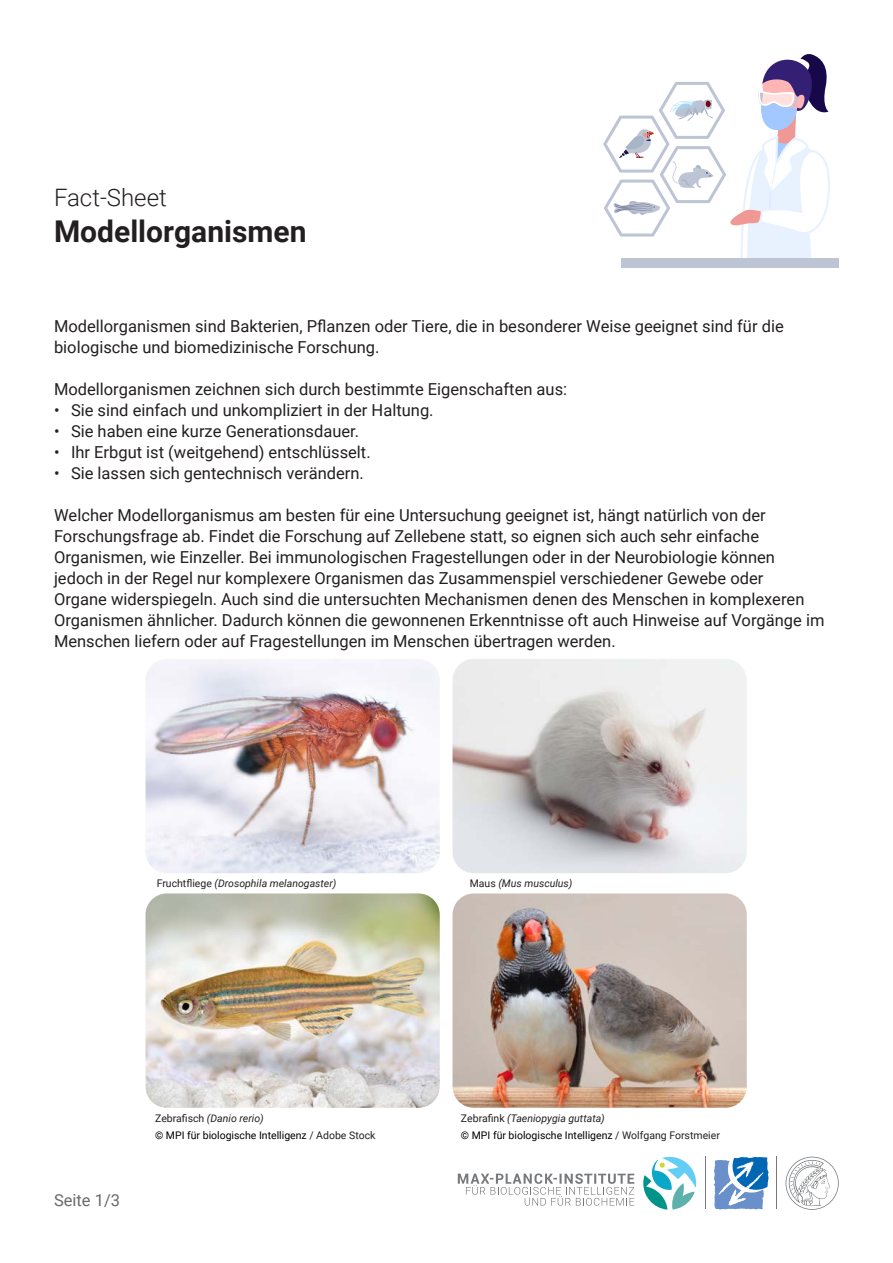
<style>
.page{position:relative;width:893px;height:1263px;background:#fff}
.page>*{position:absolute;margin:0;border:0;box-sizing:border-box;transform-origin:0 0}
.t1{font:700 30px "Roboto";color:#231f20}
.t2{font:300 24px "Roboto";color:#231f20}
.t3{font:16.5px/21px "Roboto";color:#231f20}
.t4{font:16.5px "Roboto";color:#67696c}
.t5{font:10.5px/16.6px "Roboto";color:#000}
.t6{font:italic 10.5px "Roboto";color:#231f20}
.s1{font-style:normal}
.s2{color:#231f20}
.s3{font-style:italic;color:#231f20}
</style>
<div class="page">
<div style="left:622px;top:258px;width:217px;height:10px;background:#bdc4d4"></div>
<svg style="left:603px;top:54px;width:227px;height:210px"></svg>
<hr style="left:705px;top:1157px;width:1px;height:52px;background:#76787b">
<hr style="left:776px;top:1157px;width:1px;height:52px;background:#76787b">
<svg style="left:643px;top:1156px;width:54px;height:53px"></svg>
<svg style="left:786px;top:1157px;width:53px;height:52px"></svg>
<svg style="left:458px;top:1173px;width:176px;height:33px"></svg>
<svg style="left:713px;top:1157px;width:56px;height:52px"></svg>
<img style="left:146px;top:893px;width:294px;height:215px">
<img style="left:452px;top:659px;width:295px;height:214px">
<img style="left:146px;top:659px;width:294px;height:214px">
<img style="left:452px;top:893px;width:295px;height:215px">
<h2 class="t2" style="left:54px;top:180px;width:114px">Fact-Sheet</h2>
<h1 class="t1" style="left:54px;top:210px;width:254px">Modellorganismen</h1>
<p class="t3" style="left:54px;top:315px;width:731px">Modellorganismen sind Bakterien, Pflanzen oder Tiere, die in besonderer Weise geeignet sind für die biologische und biomedizinische Forschung.</p>
<p class="t3" style="left:54px;top:378px;width:515px">Modellorganismen zeichnen sich durch bestimmte Eigenschaften aus:</p>
<p class="t3" style="left:54px;top:399px;width:381px">• Sie sind einfach und unkompliziert in der Haltung.</p>
<p class="t3" style="left:54px;top:420px;width:307px">• Sie haben eine kurze Generationsdauer.</p>
<p class="t3" style="left:54px;top:441px;width:318px">• Ihr Erbgut ist (weitgehend) entschlüsselt.</p>
<p class="t3" style="left:54px;top:462px;width:311px">• Sie lassen sich gentechnisch verändern.</p>
<p class="t3" style="left:54px;top:504px;width:772px">Welcher Modellorganismus am besten für eine Untersuchung geeignet ist, hängt natürlich von der Forschungsfrage ab. Findet die Forschung auf Zellebene statt, so eignen sich auch sehr einfache Organismen, wie Einzeller. Bei immunologischen Fragestellungen oder in der Neurobiologie können jedoch in der Regel nur komplexere Organismen das Zusammenspiel verschiedener Gewebe oder<br>Organe widerspiegeln. Auch sind die untersuchten Mechanismen denen des Menschen in komplexeren Organismen ähnlicher. Dadurch können die gewonnenen Erkenntnisse oft auch Hinweise auf Vorgänge im Menschen liefern oder auf Fragestellungen im Menschen übertragen werden.</p>
<p class="t6" style="left:157px;top:876px;width:181px"><span class="s1">Fruchtfliege</span> (Drosophila melanogaster)</p>
<p class="t6" style="left:470px;top:876px;width:104px"><span class="s1">Maus</span> (Mus musculus)</p>
<p class="t4" style="left:54px;top:1188px;width:68px">Seite 1/3</p>
<p class="t6" style="left:155px;top:1111px;width:110px"><span class="s1">Zebrafisch</span> (Danio rerio)</p>
<p class="t5" style="left:155px;top:1126px;width:222px">© MPI für biologische Intelligenz <span class="s2">/ Adobe Stock</span></p>
<p class="t5" style="left:461px;top:1110px;width:260px"><span class="s2">Zebrafink</span> <span class="s3">(Taeniopygia guttata)<br></span>© MPI für biologische Intelligenz <span class="s2">/ Wolfgang Forstmeier</span></p>
</div>
